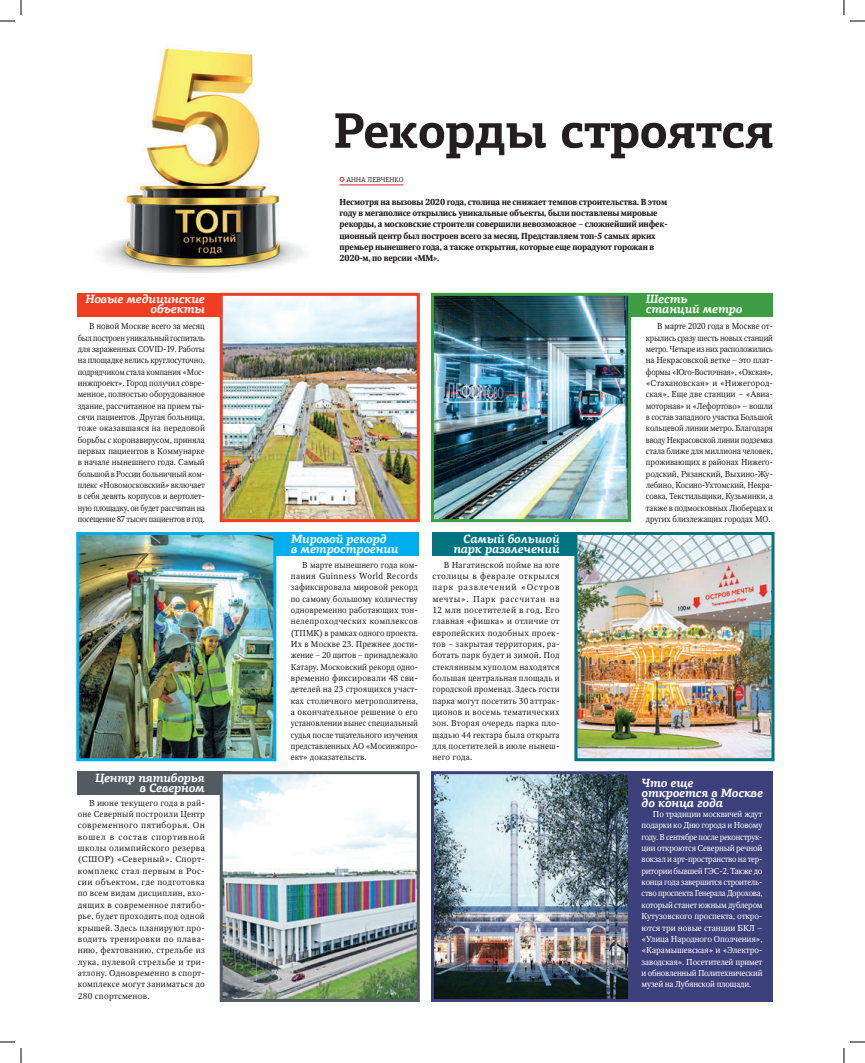
<style>
.page{position:relative;width:865px;height:1063px;background:#fff}
.page>*{position:absolute;margin:0;border:0;box-sizing:border-box;transform-origin:0 0}
.t1{font:700 50px "PF Agora Slab Pro";letter-spacing:-.02em;color:#231f20}
.t2{font:italic 700 12px/10px "PF Agora Slab Pro";letter-spacing:-.015em;color:#fff;text-align:right}
.t3{font:700 8.7px/11.3px "Octava C";letter-spacing:-.025em;color:#231f20}
.t4{font:8.5px/11.3px "Octava C";color:#231f20;text-align:justify}
.t5{font:8.5px/11.3px "Octava C";letter-spacing:-.025em;color:#fff;text-align:justify}
.t6{font:7px "PF Agora Slab Pro";color:#231f20}
</style>
<div class="page">
<div style="left:78px;top:293px;width:153px;height:23px;background:#ef3e22"></div>
<div style="left:78px;top:771px;width:153px;height:23px;background:#525b60"></div>
<div style="left:619px;top:293px;width:153px;height:23px;background:#3d9e44"></div>
<div style="left:619px;top:771px;width:153px;height:230px;background:#3c407b"></div>
<div style="left:265px;top:532px;width:153px;height:23px;background:#00aeef"></div>
<div style="left:432px;top:532px;width:153px;height:23px;background:#007480"></div>
<hr style="left:339px;top:185px;width:64px;height:1px;background:#da2128">
<svg style="left:339px;top:177px;width:5px;height:5px"></svg>
<img style="left:224px;top:297px;width:191px;height:221px">
<div style="left:220px;top:293px;width:199px;height:229px;border:3px solid #ef3e22"></div>
<img style="left:224px;top:775px;width:191px;height:222px">
<div style="left:220px;top:771px;width:199px;height:230px;border:3px solid #525b60"></div>
<img style="left:80px;top:536px;width:192px;height:221px">
<div style="left:76px;top:532px;width:200px;height:229px;border:3px solid #00aeef"></div>
<img style="left:578px;top:536px;width:192px;height:221px">
<div style="left:574px;top:532px;width:200px;height:229px;border:3px solid #007480"></div>
<img style="left:435px;top:297px;width:191px;height:221px">
<div style="left:431px;top:293px;width:199px;height:229px;border:3px solid #3d9e44"></div>
<img style="left:435px;top:775px;width:191px;height:222px">
<div style="left:431px;top:771px;width:199px;height:230px;border:3px solid #3c407b"></div>
<img style="left:98px;top:47px;width:206px;height:225px">
<svg style="left:0;top:0;width:22px;height:22px"></svg>
<svg style="left:0;top:1041px;width:22px;height:21px"></svg>
<svg style="left:843px;top:0;width:21px;height:22px"></svg>
<svg style="left:843px;top:1041px;width:21px;height:21px"></svg>
<h2 class="t2" style="left:85px;top:294px;width:121px">Новые медицинские объекты</h2>
<p class="t4" style="left:78px;top:321px;width:129px;text-indent:11px">В новой Москве всего за месяц был построен уникальный госпиталь для зараженных COVID-19. Работы на площадке велись круглосуточно, подрядчиком стала компания «Мос&shy;инжпроект». Город получил совре&shy;менное, полностью оборудованное здание, рассчитанное на прием ты&shy;сячи пациентов. Другая больница, тоже оказавшаяся на передовой борьбы с коронавирусом, приняла первых пациентов в Коммунарке в начале нынешнего года. Самый большой в России больничный ком&shy;плекс «Новомосковский» включает в себя девять корпусов и вертолет&shy;ную площадку, он будет рассчитан на посещение 87 тысяч пациентов в год.</p>
<h2 class="t2" style="left:95px;top:772px;width:111px">Центр пятиборья в Северном</h2>
<p class="t4" style="left:78px;top:797px;width:129px;text-indent:11px">В июне текущего года в рай&shy;оне Северный построили Центр современного пятиборья. Он вошел в состав спортивной школы олимпийского резерва (СШОР) «Северный». Спорт&shy;комплекс стал первым в Рос&shy;сии объектом, где подготовка по всем видам дисциплин, вхо&shy;дящих в современное пятибо&shy;рье, будет проходить под одной крышей. Здесь планируют про&shy;водить тренировки по плава&shy;нию, фехтованию, стрельбе из лука, пулевой стрельбе и три&shy;атлону. Одновременно в спорт&shy;комплексе могут заниматься до 280 спортсменов.</p>
<h1 class="t1" style="left:333px;top:99px;width:442px">Рекорды строятся</h1>
<p class="t6" style="left:346px;top:175px;width:58px">АННА ЛЕВЧЕНКО</p>
<p class="t3" style="left:339px;top:196px;width:329px">Несмотря на вызовы 2020 года, столица не снижает темпов строительства. В этом году в мегаполисе открылись уникальные объекты, были поставлены мировые рекорды, а московские строители совершили невозможное – сложнейший инфек&shy;ционный центр был построен всего за месяц. Представляем топ-5 самых ярких премьер нынешнего года, а также открытия, которые еще порадуют горожан в 2020-м, по версии «ММ».</p>
<h2 class="t2" style="left:645px;top:294px;width:98px;text-align:left">Шесть станций метро</h2>
<h2 class="t2" style="left:291px;top:533px;width:109px;text-align:left">Мировой рекорд<br>в метростроении</h2>
<h2 class="t2" style="left:453px;top:533px;width:108px">Самый большой парк развлечений</h2>
<p class="t4" style="left:291px;top:559px;width:129px;text-indent:11px">В марте нынешнего года ком&shy;пания Guinness World Records зафиксировала мировой рекорд по самому большому количеству одновременно работающих тон&shy;нелепроходческих комплексов (ТПМК) в рамках одного проекта.<br>Их в Москве 23. Прежнее дости&shy;жение – 20 щитов – принадлежало Катару. Московский рекорд одно&shy;временно фиксировали 48 сви&shy;детелей на 23 строящихся участ&shy;ках столичного метрополитена, а окончательное решение о его установлении вынес специальный судья после тщательного изучения представленных АО «Мосинжпро&shy;ект» доказательств.</p>
<p class="t4" style="left:432px;top:559px;width:129px;text-indent:11px">В Нагатинской пойме на юге столицы в феврале открылся парк развлечений «Остров мечты». Парк рассчитан на 12 млн посетителей в год. Его главная «фишка» и отличие от европейских подобных проек&shy;тов – закрытая территория, ра&shy;ботать парк будет и зимой. Под стеклянным куполом находятся большая центральная площадь и городской променад. Здесь гости парка могут посетить 30 аттрак&shy;ционов и восемь тематических зон. Вторая очередь парка пло&shy;щадью 44 гектара была открыта для посетителей в июле нынеш&shy;него года.</p>
<p class="t4" style="left:645px;top:321px;width:129px;text-indent:11px">В марте 2020 года в Москве от&shy;крылись сразу шесть новых станций метро. Четыре из них расположились на Некрасовской ветке – это плат&shy;формы «Юго-Восточная», «Окская», «Стахановская» и «Нижегород&shy;ская». Еще две станции – «Авиа&shy;моторная» и «Лефортово» – вошли в состав западного участка Большой кольцевой линии метро. Благодаря вводу Некрасовской линии подземка стала ближе для миллиона человек, проживающих в районах Нижего&shy;родский, Рязанский, Выхино-Жу&shy;лебино, Косино-Ухтомский, Некра&shy;совка, Текстильщики, Кузьминки, а также в подмосковных Люберцах и других близлежащих городах МО.</p>
<h2 class="t2" style="left:641px;top:778px;width:123px;text-align:left">Что еще откроется в Москве до конца года</h2>
<p class="t5" style="left:641px;top:808px;width:122px;text-indent:11px">По традиции москвичей ждут подарки ко Дню города и Новому году. В сентябре после реконструк&shy;ции откроются Северный речной вокзал и арт-пространство на тер&shy;ритории бывшей ГЭС-2. Также до конца года завершится строитель&shy;ство проспекта Генерала Дорохова, который станет южным дублером Кутузовского проспекта, откро&shy;ются три новые станции БКЛ – «Улица Народного Ополчения», «Карамышевская» и «Электро&shy;заводская». Посетителей примет и обновленный Политехнический музей на Лубянской площади.</p>
</div>
